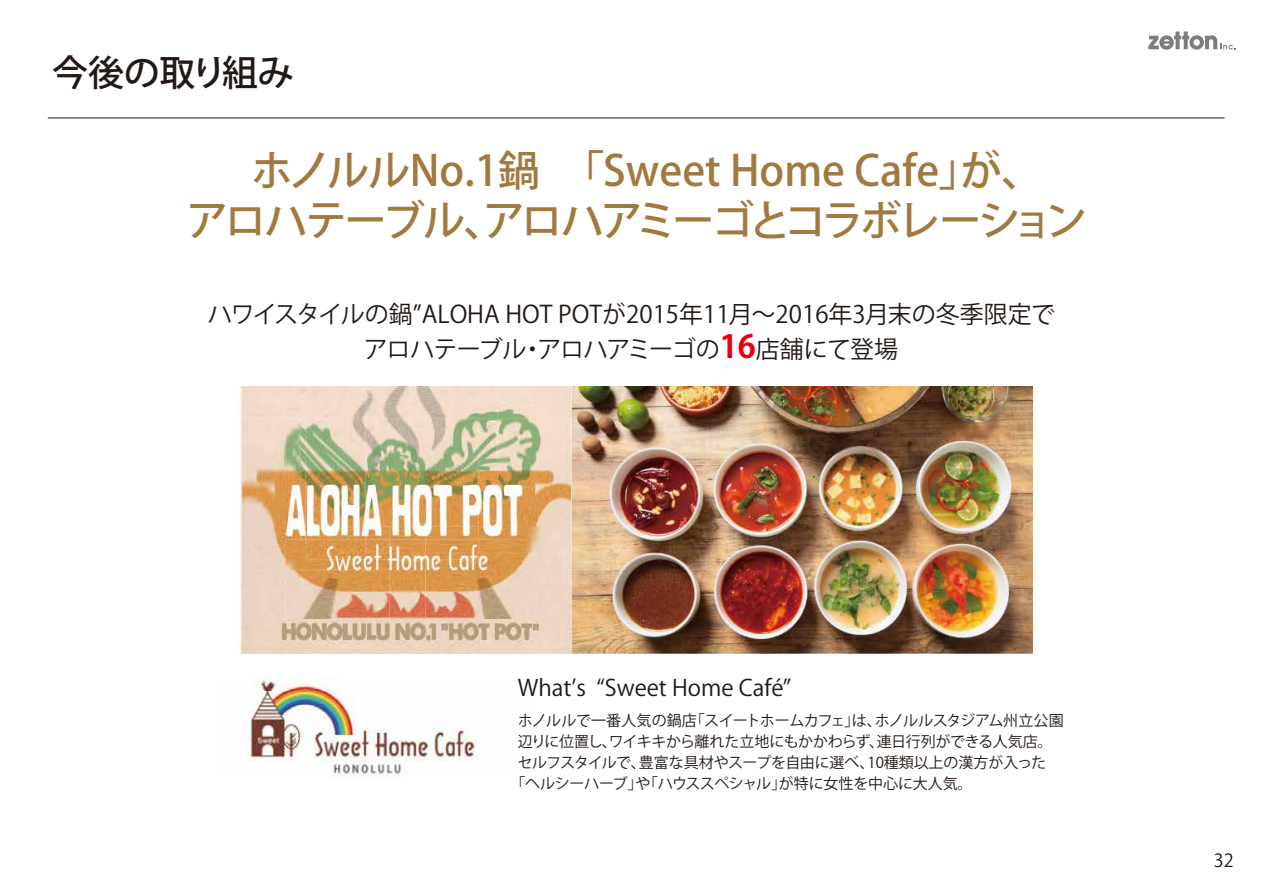
<style>
.page{position:relative;width:1263px;height:893px;background:#fff}
.page>*{position:absolute;margin:0;border:0;box-sizing:border-box;transform-origin:0 0}
.t1{font:500 42px/50.4px "Koz Go Pro";letter-spacing:-.04em;color:#a17a40;text-align:center}
.t2{font:500 36px "Koz Go Pro";letter-spacing:-.01em;color:#221815}
.t3{font:24px/34.5px "Koz Go Pro";color:#221815;text-align:center}
.t4{font:22.5px "Koz Go Pro";color:#221815}
.t5{font:18px "Koz Go Pro";color:#221815}
.t6{font:15px "Koz Go Pro";letter-spacing:-.02em;color:#221815}
.s1{font-weight:700;font-size:31.5px;color:#e60012}
</style>
<div class="page">
<img style="left:244px;top:676px;width:233px;height:103px">
<svg style="left:1148px;top:32px;width:88px;height:18px"></svg>
<hr style="left:48px;top:118px;width:1176px;height:1px;background:#221815">
<img style="left:234px;top:386px;width:799px;height:268px">
<h2 class="t2" style="left:52px;top:50px;width:243px">今後の取り組み</h2>
<h1 class="t1" style="left:187px;top:147px;width:902px">ホノルルNo.1鍋　「Sweet Home Cafe」が、<br>アロハテーブル、アロハアミーゴとコラボレーション</h1>
<h3 class="t3" style="left:208px;top:298px;width:849px">ハワイスタイルの鍋”ALOHA HOT POTが2015年11月～2016年3月末の冬季限定でアロハテーブル・アロハアミーゴの<span class="s1">16</span>店舗にて登場</h3>
<h3 class="t4" style="left:518px;top:673px;width:275px">Whatʼs “Sweet Home Café”</h3>
<p class="t6" style="left:518px;top:711px;width:547px">ホノルルで一番人気の鍋店「スイートホームカフェ」は、ホノルルスタジアム州立公園</p>
<p class="t6" style="left:518px;top:732px;width:536px">辺りに位置し、ワイキキから離れた立地にもかかわらず、連日行列ができる人気店。</p>
<p class="t6" style="left:518px;top:753px;width:530px">セルフスタイルで、豊富な具材やスープを自由に選べ、10種類以上の漢方が入った</p>
<p class="t6" style="left:510px;top:774px;width:464px">「ヘルシーハーブ」や「ハウススペシャル」が特に女性を中心に大人気。</p>
<p class="t5" style="left:1214px;top:848px;width:21px">32</p>
</div>
